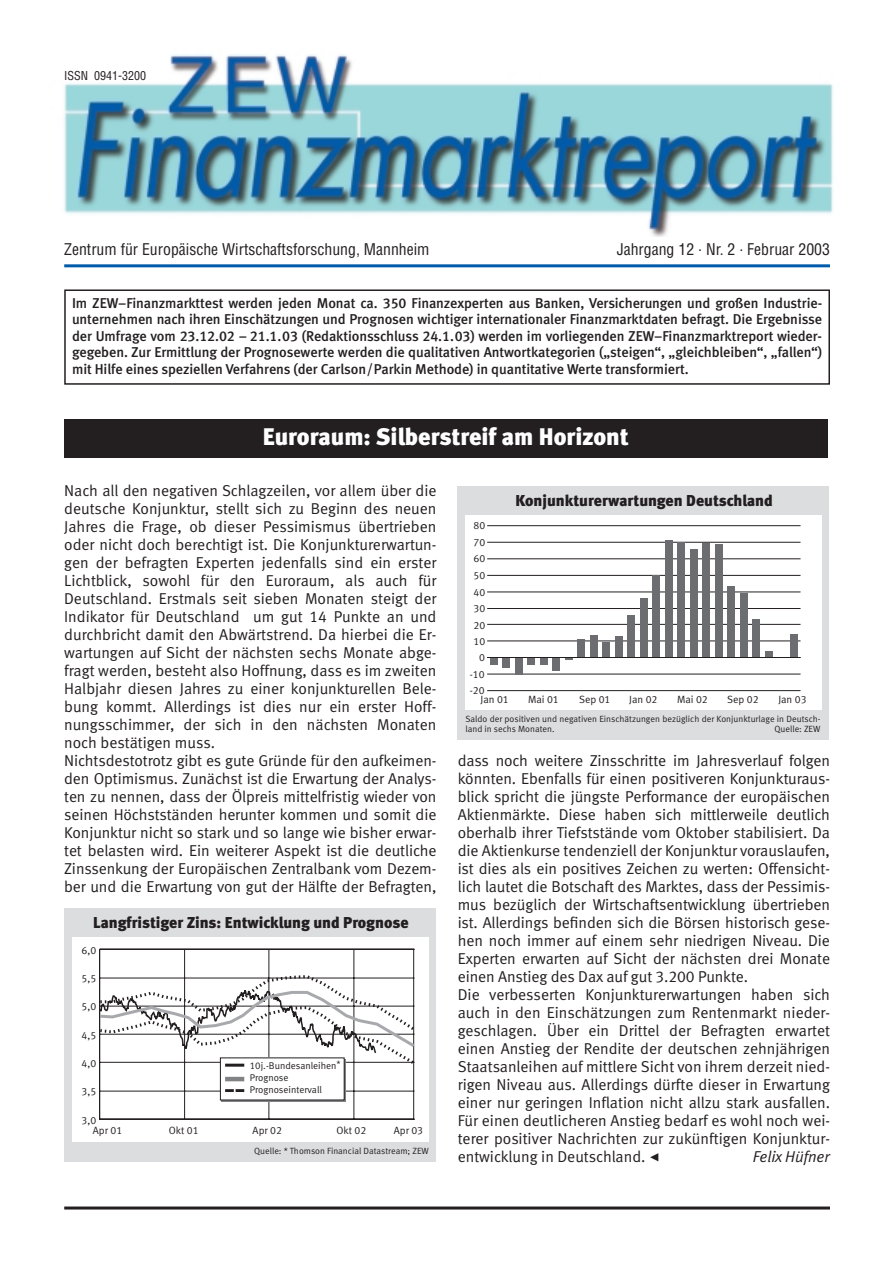
<style>
.page{position:relative;width:893px;height:1262px;background:#fff}
.page>*{position:absolute;margin:0;border:0;box-sizing:border-box;transform-origin:0 0}
.t1{font:24px "Meta Black LF";color:#fff}
.t2{font:15.75px/18px "Meta Normal LF";letter-spacing:-.005em;color:#231f20}
.t3{font:condensed 15.75px "Helvetica";color:#231f20}
.t4{font:15.75px "Meta Black LF";color:#231f20}
.t5{font:italic 15.75px "Meta Normal LF";color:#231f20}
.t6{font:14.25px/16.5px "Meta Medium LF";letter-spacing:-.005em;color:#231f20;text-align:justify}
.t7{font:condensed 12px "Helvetica";color:#231f20}
.t8{font:10.5px "Meta Normal LF";color:#231f20}
.t9{font:9.75px/12.1px "Meta Normal LF";color:#231f20}
.t10{font:9px/10.5px "Meta Normal LF";color:#231f20}
.s1{font-family:"European Pi Four";font-size:10.5px}
</style>
<div class="page">
<img style="left:64px;top:54px;width:769px;height:183px">
<div style="left:64px;top:289px;width:766px;height:96px;border:2px solid #231f20"></div>
<hr style="left:64px;top:264px;width:766px;height:3px;background:#015aaa">
<hr style="left:64px;top:1206px;width:766px;height:3px;background:#231f20">
<div style="left:64px;top:419px;width:763px;height:38px;background:#231f20"></div>
<div style="left:457px;top:486px;width:372px;height:253px;background:#dcdddf"></div>
<div style="left:465px;top:515px;width:357px;height:194px;background:#fff"></div>
<hr style="left:487px;top:690px;width:313px;height:1px;background:#231f20">
<hr style="left:487px;top:674px;width:313px;height:1px;background:#231f20">
<hr style="left:487px;top:640px;width:313px;height:1px;background:#231f20">
<hr style="left:487px;top:624px;width:313px;height:1px;background:#231f20">
<hr style="left:487px;top:608px;width:313px;height:1px;background:#231f20">
<hr style="left:487px;top:591px;width:313px;height:1px;background:#231f20">
<hr style="left:487px;top:575px;width:313px;height:1px;background:#231f20">
<hr style="left:487px;top:558px;width:313px;height:1px;background:#231f20">
<hr style="left:487px;top:542px;width:313px;height:1px;background:#231f20">
<hr style="left:487px;top:525px;width:313px;height:1px;background:#231f20">
<div style="left:490px;top:657px;width:7px;height:7px;background:#6c6d70"></div>
<div style="left:502px;top:657px;width:8px;height:10px;background:#6c6d70"></div>
<div style="left:515px;top:657px;width:7px;height:18px;background:#6c6d70"></div>
<div style="left:527px;top:657px;width:7px;height:7px;background:#6c6d70"></div>
<div style="left:539px;top:657px;width:8px;height:7px;background:#6c6d70"></div>
<div style="left:552px;top:657px;width:8px;height:14px;background:#6c6d70"></div>
<svg style="left:565px;top:658px;width:7px;height:2px"></svg>
<div style="left:577px;top:639px;width:8px;height:18px;background:#6c6d70"></div>
<div style="left:590px;top:635px;width:7px;height:22px;background:#6c6d70"></div>
<div style="left:602px;top:641px;width:7px;height:16px;background:#6c6d70"></div>
<div style="left:614px;top:636px;width:8px;height:21px;background:#6c6d70"></div>
<div style="left:627px;top:615px;width:7px;height:42px;background:#6c6d70"></div>
<div style="left:640px;top:598px;width:7px;height:59px;background:#6c6d70"></div>
<div style="left:652px;top:574px;width:8px;height:83px;background:#6c6d70"></div>
<div style="left:665px;top:540px;width:7px;height:117px;background:#6c6d70"></div>
<div style="left:677px;top:541px;width:8px;height:116px;background:#6c6d70"></div>
<div style="left:690px;top:549px;width:7px;height:108px;background:#6c6d70"></div>
<div style="left:702px;top:543px;width:7px;height:114px;background:#6c6d70"></div>
<div style="left:714px;top:543px;width:8px;height:114px;background:#6c6d70"></div>
<div style="left:727px;top:586px;width:8px;height:71px;background:#6c6d70"></div>
<div style="left:740px;top:592px;width:8px;height:65px;background:#6c6d70"></div>
<div style="left:752px;top:619px;width:8px;height:38px;background:#6c6d70"></div>
<div style="left:765px;top:651px;width:7px;height:6px;background:#6c6d70"></div>
<div style="left:790px;top:634px;width:7px;height:23px;background:#6c6d70"></div>
<hr style="left:487px;top:657px;width:313px;height:1px;background:#231f20">
<div style="left:64px;top:908px;width:372px;height:253px;background:#dcdddf"></div>
<div style="left:72px;top:937px;width:357px;height:204px;background:#fff"></div>
<hr style="left:413px;top:949px;width:1px;height:170px;background:#231f20">
<hr style="left:100px;top:1090px;width:314px;height:1px;background:#231f20">
<hr style="left:100px;top:948px;width:314px;height:1px;background:#231f20">
<hr style="left:184px;top:949px;width:1px;height:170px;background:#231f20">
<hr style="left:268px;top:949px;width:1px;height:170px;background:#231f20">
<hr style="left:353px;top:949px;width:1px;height:170px;background:#231f20">
<svg style="left:100px;top:973px;width:315px;height:99px"></svg>
<hr style="left:99px;top:949px;width:1px;height:170px;background:#231f20">
<hr style="left:100px;top:1118px;width:314px;height:1px;background:#231f20">
<div style="left:222px;top:1059px;width:124px;height:42px;background:#3f3d3f"></div>
<div style="left:220px;top:1057px;width:124px;height:43px;background:#fff"></div>
<hr style="left:225px;top:1063px;width:19px;height:3px;background:#231f20">
<div style="left:225px;top:1076px;width:19px;height:5px;background:#808285"></div>
<svg style="left:225px;top:1089px;width:19px;height:3px"></svg>
<p class="t7" style="left:64px;top:71px;width:83px">ISSN 0941-3200</p>
<p class="t3" style="left:64px;top:243px;width:367px">Zentrum für Europäische Wirtschaftsforschung, Mannheim</p>
<p class="t3" style="left:616px;top:243px;width:215px">Jahrgang 12 . Nr. 2 . Februar 2003</p>
<p class="t6" style="left:72px;top:295px;width:751px">Im ZEW–Finanzmarkttest werden jeden Monat ca. 350 Finanzexperten aus Banken, Versicherungen und großen Industrie&shy;unternehmen nach ihren Einschätzungen und Prognosen wichtiger internationaler Finanzmarktdaten befragt. Die Ergebnisse der Umfrage vom 23.12.02 – 21.1.03 (Redaktionsschluss 24.1.03) werden im vorliegenden ZEW–Finanzmarktreport wieder&shy;gegeben. Zur Ermittlung der Prognosewerte werden die qualitativen Antwortkategorien („steigen“, „gleichbleiben“, „fallen“) mit Hilfe eines speziellen Verfahrens (der Carlson/Parkin Methode) in quantitative Werte transformiert.</p>
<h1 class="t1" style="left:263px;top:427px;width:367px">Euroraum: Silberstreif am Horizont</h1>
<p class="t2" style="left:64px;top:482px;width:374px">Nach all den negativen Schlagzeilen, vor allem über die deutsche Konjunktur, stellt sich zu Beginn des neuen Jahres die Frage, ob dieser Pessimismus übertrieben oder nicht doch berechtigt ist. Die Konjunkturerwartun&shy;gen der befragten Experten jedenfalls sind ein erster Lichtblick, sowohl für den Euroraum, als auch für Deutschland. Erstmals seit sieben Monaten steigt der Indikator für Deutschland um gut 14 Punkte an und durchbricht damit den Abwärtstrend. Da hierbei die Er&shy;wartungen auf Sicht der nächsten sechs Monate abge&shy;fragt werden, besteht also Hoffnung, dass es im zweiten Halbjahr diesen Jahres zu einer konjunkturellen Bele&shy;bung kommt. Allerdings ist dies nur ein erster Hoff&shy;nungsschimmer, der sich in den nächsten Monaten noch bestätigen muss.<br>Nichtsdestotrotz gibt es gute Gründe für den aufkeimen&shy;den Optimismus. Zunächst ist die Erwartung der Analys&shy;ten zu nennen, dass der Ölpreis mittelfristig wieder von seinen Höchstständen herunter kommen und somit die Konjunktur nicht so stark und so lange wie bisher erwar&shy;tet belasten wird. Ein weiterer Aspekt ist die deutliche Zinssenkung der Europäischen Zentralbank vom Dezem&shy;ber und die Erwartung von gut der Hälfte der Befragten,</p>
<p class="t4" style="left:93px;top:916px;width:317px">Langfristiger Zins: Entwicklung und Prognose</p>
<p class="t8" style="left:82px;top:945px;width:16px">6,0</p>
<p class="t8" style="left:82px;top:974px;width:16px">5,5</p>
<p class="t8" style="left:82px;top:1002px;width:16px">5,0</p>
<p class="t8" style="left:82px;top:1030px;width:16px">4,5</p>
<p class="t8" style="left:82px;top:1059px;width:16px">4,0</p>
<p class="t8" style="left:82px;top:1087px;width:16px">3,5</p>
<p class="t9" style="left:250px;top:1060px;width:92px">10j.-Bundesanleihen<sup>*<br></sup>Prognose<br>Prognoseintervall</p>
<p class="t8" style="left:82px;top:1115px;width:16px">3,0</p>
<p class="t8" style="left:93px;top:1126px;width:31px">Apr 01</p>
<p class="t8" style="left:169px;top:1126px;width:31px">Okt 01</p>
<p class="t8" style="left:253px;top:1126px;width:31px">Apr 02</p>
<p class="t8" style="left:336px;top:1126px;width:31px">Okt 02</p>
<p class="t8" style="left:394px;top:1126px;width:31px">Apr 03</p>
<p class="t10" style="left:254px;top:1145px;width:176px">Quelle: * Thomson Financial Datastream; ZEW</p>
<p class="t8" style="left:473px;top:521px;width:13px">80</p>
<p class="t8" style="left:473px;top:538px;width:13px">70</p>
<p class="t8" style="left:473px;top:555px;width:13px">60</p>
<p class="t8" style="left:473px;top:571px;width:13px">50</p>
<p class="t8" style="left:473px;top:588px;width:13px">40</p>
<p class="t8" style="left:473px;top:604px;width:13px">30</p>
<p class="t8" style="left:473px;top:621px;width:13px">20</p>
<p class="t8" style="left:473px;top:637px;width:13px">10</p>
<p class="t8" style="left:479px;top:653px;width:7px">0</p>
<p class="t8" style="left:470px;top:670px;width:16px">-10</p>
<p class="t4" style="left:515px;top:494px;width:259px">Konjunkturerwartungen Deutschland</p>
<p class="t8" style="left:470px;top:686px;width:16px">-20</p>
<p class="t8" style="left:480px;top:695px;width:30px">Jan 01</p>
<p class="t8" style="left:528px;top:695px;width:32px">Mai 01</p>
<p class="t8" style="left:579px;top:695px;width:33px">Sep 01</p>
<p class="t8" style="left:629px;top:695px;width:30px">Jan 02</p>
<p class="t8" style="left:677px;top:695px;width:32px">Mai 02</p>
<p class="t8" style="left:727px;top:695px;width:33px">Sep 02</p>
<p class="t8" style="left:778px;top:695px;width:30px">Jan 03</p>
<p class="t10" style="left:465px;top:714px;width:356px">Saldo der positiven und negativen Einschätzungen bezüglich der Konjunkturlage in Deutsch&shy;land in sechs Monaten.</p>
<p class="t10" style="left:774px;top:724px;width:48px">Quelle: ZEW</p>
<p class="t2" style="left:458px;top:752px;width:374px">dass noch weitere Zinsschritte im Jahresverlauf folgen könnten. Ebenfalls für einen positiveren Konjunkturaus&shy;blick spricht die jüngste Performance der europäischen Aktienmärkte. Diese haben sich mittlerweile deutlich oberhalb ihrer Tiefststände vom Oktober stabilisiert. Da die Aktienkurse tendenziell der Konjunktur vorauslaufen, ist dies als ein positives Zeichen zu werten: Offensicht&shy;lich lautet die Botschaft des Marktes, dass der Pessimis&shy;mus bezüglich der Wirtschaftsentwicklung übertrieben ist. Allerdings befinden sich die Börsen historisch gese&shy;hen noch immer auf einem sehr niedrigen Niveau. Die Experten erwarten auf Sicht der nächsten drei Monate einen Anstieg des Dax auf gut 3.200 Punkte.<br>Die verbesserten Konjunkturerwartungen haben sich auch in den Einschätzungen zum Rentenmarkt nieder&shy;geschlagen. Über ein Drittel der Befragten erwartet einen Anstieg der Rendite der deutschen zehnjährigen Staatsanleihen auf mittlere Sicht von ihrem derzeit nied&shy;rigen Niveau aus. Allerdings dürfte dieser in Erwartung einer nur geringen Inflation nicht allzu stark ausfallen.<br>Für einen deutlicheren Anstieg bedarf es wohl noch wei&shy;terer positiver Nachrichten zur zukünftigen Konjunktur&shy;entwicklung in Deutschland. <span class="s1">-</span></p>
<p class="t5" style="left:752px;top:1150px;width:79px">Felix Hüfner</p>
</div>
